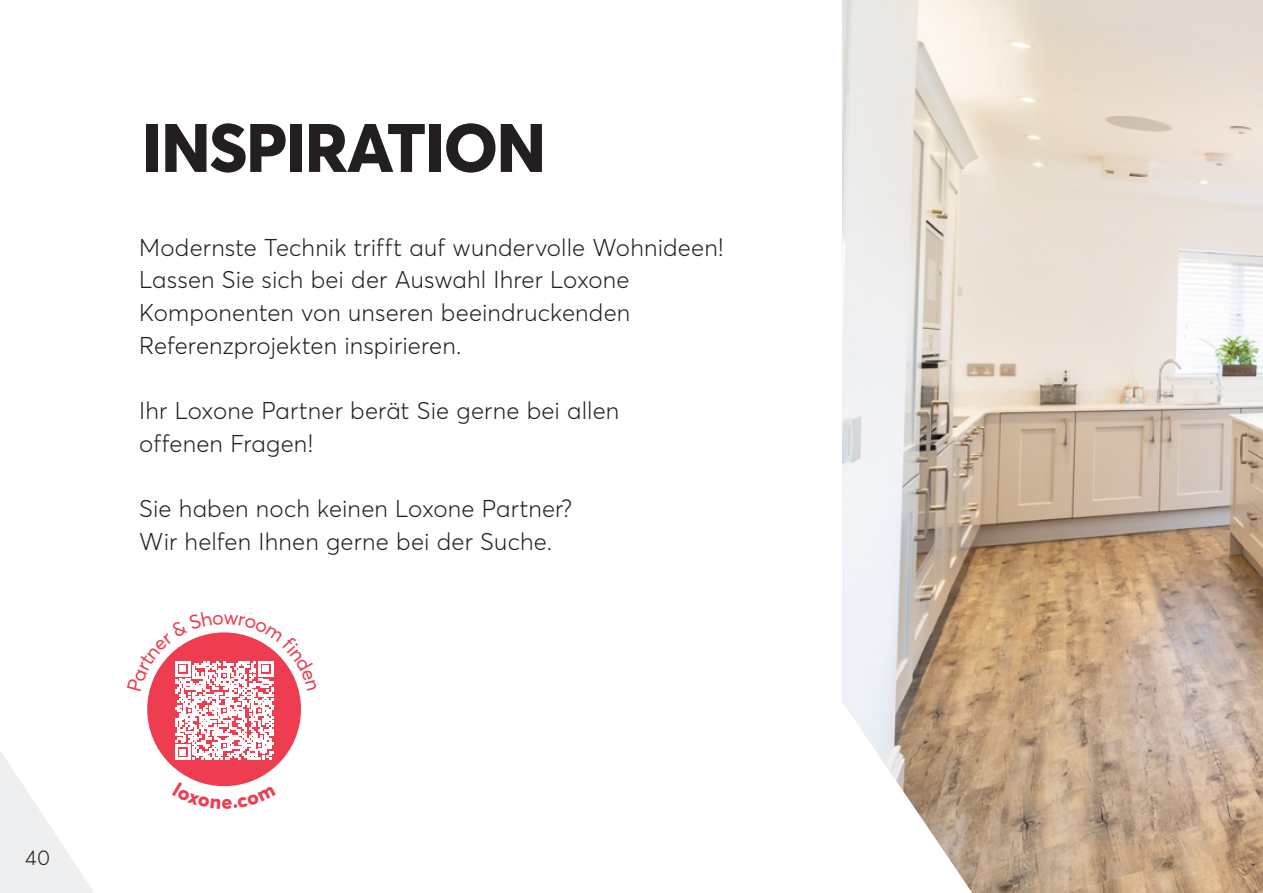
<style>
.page{position:relative;width:1263px;height:893px;background:#fff}
.page>*{position:absolute;margin:0;border:0;box-sizing:border-box;transform-origin:0 0}
.t1{font:800 67.5px "Averta";letter-spacing:-.02em;color:#231f20}
.t2{font:300 24px/32.7px "Averta";letter-spacing:.01em;color:#231f20}
.t3{font:300 21px "Averta";color:#231f20}
</style>
<div class="page">
<svg style="left:0;top:751px;width:94px;height:142px"></svg>
<img style="left:842px;top:0;width:421px;height:893px">
<div style="left:147px;top:632px;width:154px;height:154px;background:#ee3d50;border-radius:50%"></div>
<svg style="left:147px;top:632px;width:154px;height:128px"></svg>
<svg style="left:199px;top:782px;width:50px;height:5px"></svg>
<h1 class="t1" style="left:142px;top:105px;width:405px">INSPIRATION</h1>
<p class="t2" style="left:139px;top:231px;width:586px">Modernste Technik trifft auf wundervolle Wohnideen!<br>Lassen Sie sich bei der Auswahl Ihrer Loxone Komponenten von unseren beeindruckenden Referenzprojekten inspirieren.</p>
<p class="t2" style="left:139px;top:394px;width:482px">Ihr Loxone Partner berät Sie gerne bei allen offenen Fragen!</p>
<p class="t2" style="left:139px;top:492px;width:434px">Sie haben noch keinen Loxone Partner?<br>Wir helfen Ihnen gerne bei der Suche.</p>
<p class="t3" style="left:25px;top:845px;width:27px">40</p>
</div>
